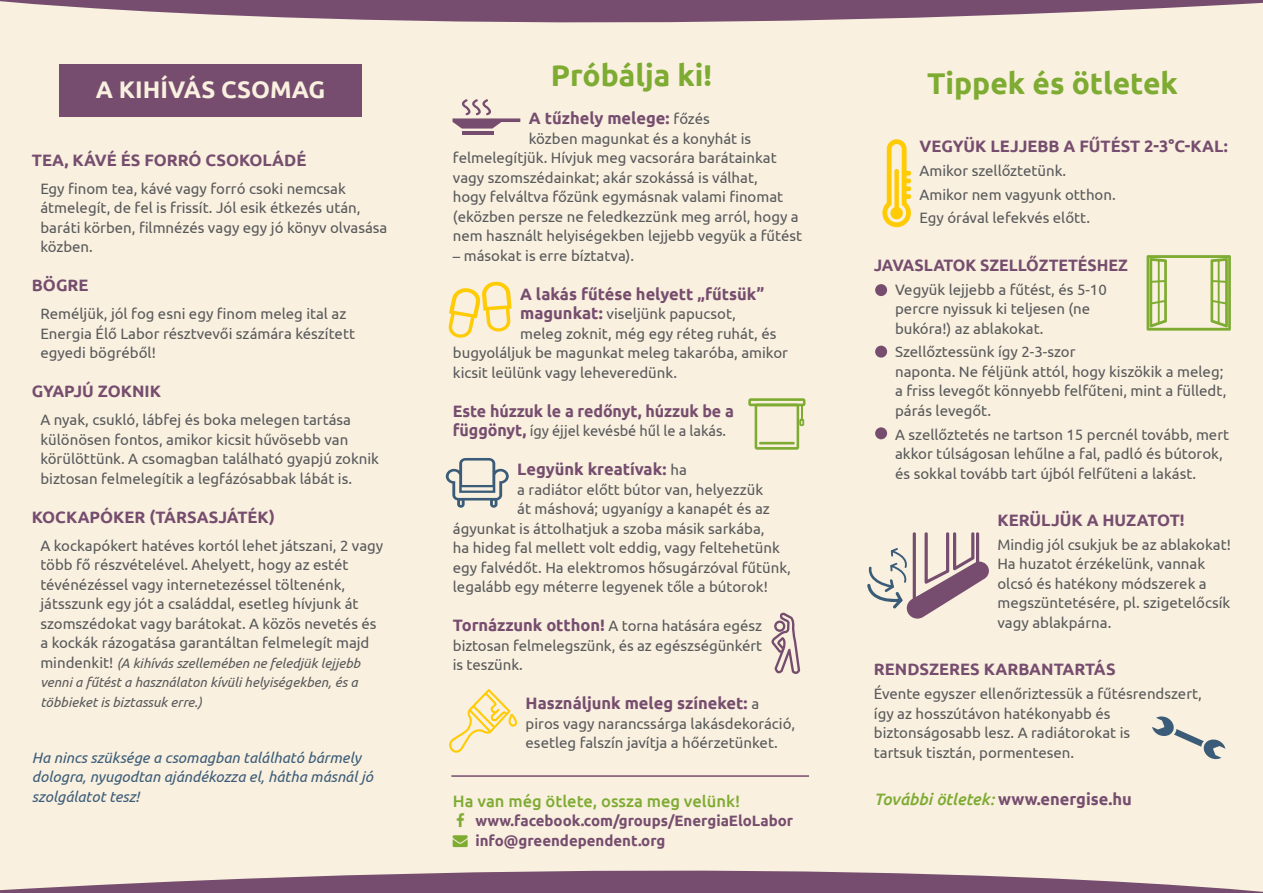
<style>
.page{position:relative;width:1263px;height:893px;background:#f9f0df}
.page>*{position:absolute;margin:0;border:0;box-sizing:border-box;transform-origin:0 0}
.t1{font:700 30px "Ubuntu";color:#7eab32}
.t2{font:700 24px "Ubuntu";color:#f9f0df}
.t3{font:700 16.5px "Ubuntu";color:#764d6e}
.t4{font:500 16.5px "Ubuntu";color:#7eab32}
.t5{font:italic 500 16.5px "Ubuntu";color:#7eab32}
.t6{font:15px/19.5px "Ubuntu";color:#58595b}
.t7{font:italic 15px/19.5px "Ubuntu";color:#3b5c78}
.t8{font:700 15px "Ubuntu";color:#764d6e}
.t9{font:italic 13.5px/19.5px "Ubuntu";color:#58595b}
.s1{font-style:normal;font-size:15px}
.s2{font-weight:400;font-size:15px;color:#58595b}
.s3{font-family:"GP Futura"}
.s4{font-weight:700;font-size:16.5px;color:#764d6e}
.s5{color:#7eab32}
.s6{font-weight:700;font-style:normal;color:#764d6e}
</style>
<div class="page">
<svg style="left:0;top:0;width:1263px;height:23px;fill:#764d6e"></svg>
<svg style="left:0;top:870px;width:1263px;height:23px;fill:#764d6e"></svg>
<svg style="left:1146px;top:255px;width:85px;height:76px"></svg>
<svg style="left:882px;top:139px;width:29px;height:88px"></svg>
<div style="left:903px;top:171px;width:8px;height:5px;background:#ffcb05;border-radius:2px"></div>
<svg style="left:867px;top:532px;width:122px;height:87px"></svg>
<svg style="left:1152px;top:716px;width:73px;height:44px"></svg>
<hr style="left:462px;top:131px;width:31px;height:3px;background:#764d6e">
<svg style="left:452px;top:99px;width:68px;height:30px"></svg>
<svg style="left:448px;top:281px;width:64px;height:57px"></svg>
<svg style="left:748px;top:398px;width:57px;height:52px"></svg>
<svg style="left:445px;top:458px;width:64px;height:50px"></svg>
<svg style="left:771px;top:613px;width:29px;height:61px"></svg>
<svg style="left:449px;top:689px;width:68px;height:64px"></svg>
<div style="left:59px;top:64px;width:303px;height:52px;background:#764d6e"></div>
<div style="left:875px;top:284px;width:12px;height:12px;background:#764d6e;border-radius:50%"></div>
<div style="left:875px;top:346px;width:12px;height:12px;background:#764d6e;border-radius:50%"></div>
<div style="left:875px;top:427px;width:12px;height:12px;background:#764d6e;border-radius:50%"></div>
<hr style="left:451px;top:775px;width:358px;height:2px;background:#764d6e">
<p class="t2" style="left:96px;top:75px;width:231px">A KIHÍVÁS CSOMAG</p>
<p class="t3" style="left:32px;top:150px;width:276px">TEA, KÁVÉ ÉS FORRÓ CSOKOLÁDÉ</p>
<p class="t6" style="left:40px;top:178px;width:348px">Egy finom tea, kávé vagy forró csoki nemcsak átmelegít, de fel is frissít. Jól esik étkezés után, baráti körben, filmnézés vagy egy jó könyv olvasása közben.</p>
<p class="t3" style="left:32px;top:275px;width:58px">BÖGRE</p>
<p class="t6" style="left:40px;top:303px;width:316px">Reméljük, jól fog esni egy finom meleg ital az<br>Energia Élő Labor résztvevői számára készített egyedi bögréből!</p>
<p class="t3" style="left:32px;top:381px;width:131px">GYAPJÚ ZOKNIK</p>
<p class="t6" style="left:40px;top:409px;width:340px">A nyak, csukló, lábfej és boka melegen tartása különösen fontos, amikor kicsit hűvösebb van körülöttünk. A csomagban található gyapjú zoknik biztosan felmelegítik a legfázósabbak lábát is.</p>
<p class="t3" style="left:32px;top:507px;width:245px">KOCKAPÓKER (TÁRSASJÁTÉK)</p>
<p class="t6" style="left:40px;top:535px;width:345px">A kockapókert hatéves kortól lehet játszani, 2 vagy több fő részvételével. Ahelyett, hogy az estét tévénézéssel vagy internetezéssel töltenénk, játsszunk egy jót a családdal, esetleg hívjunk át szomszédokat vagy barátokat. A közös nevetés és a kockák rázogatása garantáltan felmelegít majd</p>
<p class="t9" style="left:40px;top:653px;width:322px"><span class="s1">mindenkit!</span> (A kihívás szellemében ne feledjük lejjebb venni a fűtést a használaton kívüli helyiségekben, és a többieket is biztassuk erre.)</p>
<p class="t7" style="left:32px;top:747px;width:343px">Ha nincs szüksége a csomagban található bármely dologra, nyugodtan ajándékozza el, hátha másnál jó szolgálatot tesz!</p>
<p class="t1" style="left:551px;top:57px;width:163px">Próbálja ki!</p>
<p class="t1" style="left:927px;top:65px;width:252px">Tippek és ötletek</p>
<p class="t3" style="left:529px;top:108px;width:182px">A tűzhely melege: <span class="s2">főzés</span></p>
<p class="t6" style="left:453px;top:128px;width:351px;text-indent:76px">közben magunkat és a konyhát is felmelegítjük. Hívjuk meg vacsorára barátainkat vagy szomszédainkat; akár szokássá is válhat,<br>hogy felváltva főzünk egymásnak valami finomat (eközben persze ne feledkezzünk meg arról, hogy a nem használt helyiségekben lejjebb vegyük a fűtést</p>
<p class="t6" style="left:453px;top:245px;width:183px"><span class="s3">–</span> másokat is erre bíztatva).</p>
<p class="t3" style="left:520px;top:284px;width:246px">A lakás fűtése helyett „fűtsük”</p>
<p class="t6" style="left:520px;top:304px;width:217px"><span class="s4">magunkat:</span> viseljünk papucsot,</p>
<p class="t6" style="left:520px;top:323px;width:258px">meleg zoknit, még egy réteg ruhát, és</p>
<p class="t6" style="left:453px;top:343px;width:337px">bugyoláljuk be magunkat meleg takaróba, amikor</p>
<p class="t6" style="left:453px;top:362px;width:226px">kicsit leülünk vagy leheveredünk.</p>
<p class="t3" style="left:453px;top:401px;width:282px">Este húzzuk le a redőnyt, húzzuk be a</p>
<p class="t6" style="left:453px;top:421px;width:275px"><span class="s4">függönyt,</span> így éjjel kevésbé hűl le a lakás.</p>
<p class="t3" style="left:517px;top:459px;width:171px">Legyünk kreatívak: <span class="s2">ha</span></p>
<p class="t6" style="left:517px;top:479px;width:247px">a radiátor előtt bútor van, helyezzük</p>
<p class="t6" style="left:517px;top:499px;width:254px">át máshová; ugyanígy a kanapét és az</p>
<p class="t6" style="left:453px;top:518px;width:313px">ágyunkat is áttolhatjuk a szoba másik sarkába,</p>
<p class="t6" style="left:453px;top:538px;width:329px">ha hideg fal mellett volt eddig, vagy feltehetünk</p>
<p class="t6" style="left:453px;top:557px;width:340px">egy falvédőt. Ha elektromos hősugárzóval fűtünk,</p>
<p class="t6" style="left:453px;top:577px;width:316px">legalább egy méterre legyenek tőle a bútorok!</p>
<p class="t6" style="left:453px;top:616px;width:311px;text-align:justify"><span class="s4">Tornázzunk otthon!</span> A torna hatására egész biztosan felmelegszünk, és az egészségünkért is teszünk.</p>
<p class="t3" style="left:526px;top:693px;width:235px">Használjunk meleg színeket: <span class="s2">a</span></p>
<p class="t6" style="left:526px;top:713px;width:271px">piros vagy narancssárga lakásdekoráció, esetleg falszín javítja a hőérzetünket.</p>
<p class="t4" style="left:453px;top:790px;width:289px">Ha van még ötlete, ossza meg velünk!</p>
<p class="t8" style="left:475px;top:812px;width:319px">www.facebook.com/groups/EnergiaEloLabor</p>
<p class="t8" style="left:453px;top:831px;width:214px"><span class="s5">→</span> info@greendependent.org</p>
<p class="t3" style="left:919px;top:136px;width:310px">VEGYÜK LEJJEBB A FŰTÉST 2-3°C-KAL:</p>
<p class="t6" style="left:919px;top:160px;width:148px">Amikor szellőztetünk.</p>
<p class="t6" style="left:919px;top:184px;width:198px">Amikor nem vagyunk otthon.</p>
<p class="t6" style="left:919px;top:208px;width:172px">Egy órával lefekvés előtt.</p>
<p class="t3" style="left:874px;top:255px;width:256px">JAVASLATOK SZELLŐZTETÉSHEZ</p>
<p class="t6" style="left:895px;top:279px;width:213px">Vegyük lejjebb a fűtést, és 5-10 percre nyissuk ki teljesen (ne bukóra!) az ablakokat.</p>
<p class="t6" style="left:895px;top:342px;width:333px">Szellőztessünk így 2-3-szor<br>naponta. Ne féljünk attól, hogy kiszökik a meleg; a friss levegőt könnyebb felfűteni, mint a fülledt, párás levegőt.</p>
<p class="t6" style="left:895px;top:424px;width:336px">A szellőztetés ne tartson 15 percnél tovább, mert akkor túlságosan lehűlne a fal, padló és bútorok, és sokkal tovább tart újból felfűteni a lakást.</p>
<p class="t3" style="left:997px;top:510px;width:189px">KERÜLJÜK A HUZATOT!</p>
<p class="t6" style="left:997px;top:534px;width:235px">Mindig jól csukjuk be az ablakokat!<br>Ha huzatot érzékelünk, vannak olcsó és hatékony módszerek a megszüntetésére, pl. szigetelőcsík vagy ablakpárna.</p>
<p class="t3" style="left:874px;top:659px;width:243px">RENDSZERES KARBANTARTÁS</p>
<p class="t6" style="left:874px;top:684px;width:330px">Évente egyszer ellenőriztessük a fűtésrendszert, így az hosszútávon hatékonyabb és biztonságosabb lesz. A radiátorokat is<br>tartsuk tisztán, pormentesen.</p>
<p class="t5" style="left:874px;top:789px;width:260px">További ötletek: <span class="s6">www.energise.hu</span></p>
</div>
